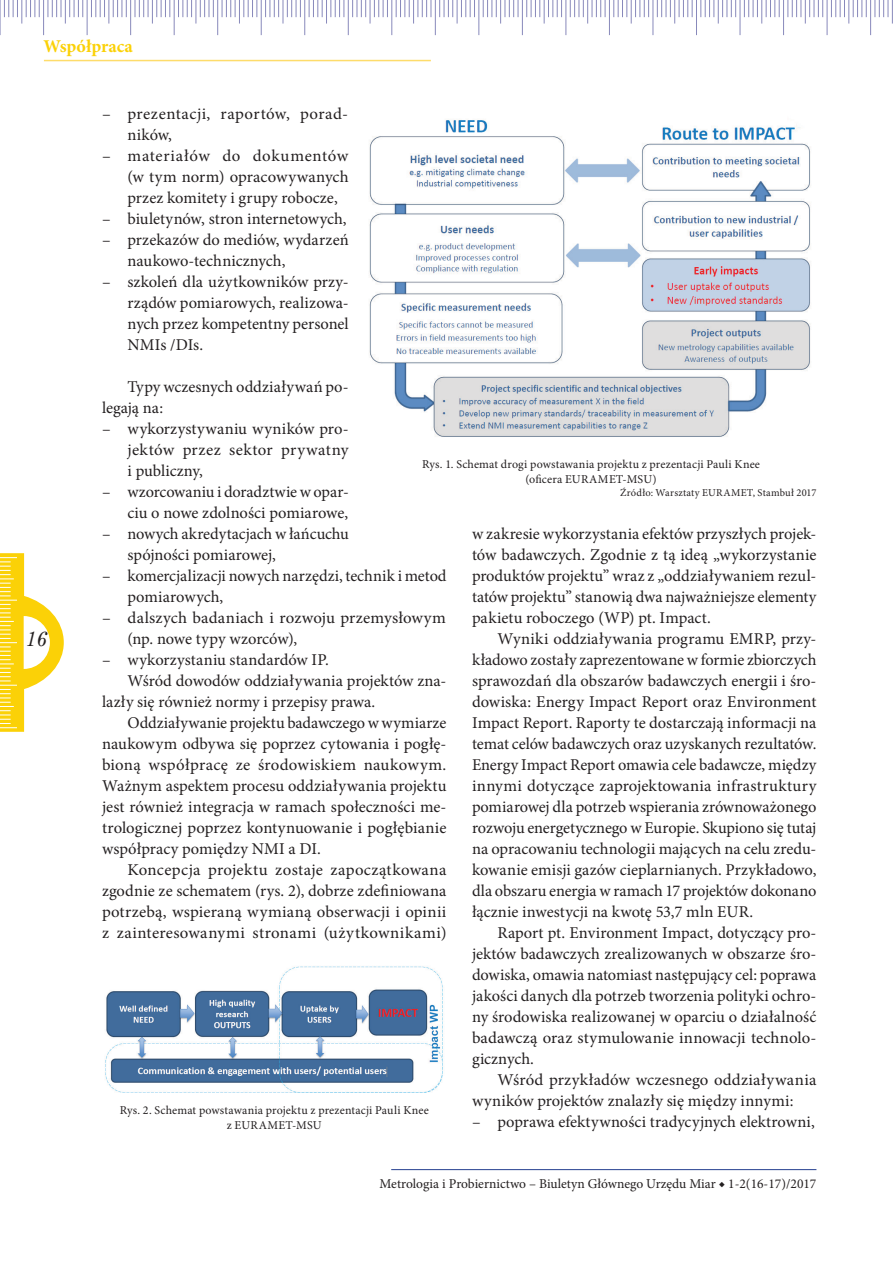
<style>
.page{position:relative;width:893px;height:1263px;background:#fff}
.page>*{position:absolute;margin:0;border:0;box-sizing:border-box;transform-origin:0 0}
.t1{font:italic 21px "Century Schoolbook";color:#231f20;scale:.9 1}
.t2{font:700 18px "Minion Pro";color:#fbd107}
.teksty{font:16.5px/21px "Minion Pro";letter-spacing:.005em;color:#231f20;text-align:justify}
.teksty-2{font:16.5px/21px "Minion Pro";letter-spacing:.025em;color:#231f20}
.t3{font:13.5px "Minion Pro";color:#231f20}
.podpis_zdjęć{font:12px/15px "Minion Pro";letter-spacing:.015em;color:#231f20;text-align:center}
.podpis_zdjęć-2{font:10.5px "Minion Pro";letter-spacing:.02em;color:#231f20}
</style>
<div class="page">
<hr style="left:44px;top:60px;width:387px;height:1px;background:#fedc6b">
<hr style="left:391px;top:1169px;width:425px;height:1px;background:#25408f">
<svg style="left:0;top:553px;width:64px;height:179px"></svg>
<img style="left:105px;top:966px;width:338px;height:127px">
<img style="left:369px;top:120px;width:442px;height:317px">
<svg style="left:875px;top:0;width:18px;height:24px"></svg>
<hr style="left:870px;top:0;width:1px;height:35px;background:#8889bb">
<svg style="left:831px;top:0;width:36px;height:24px"></svg>
<hr style="left:827px;top:0;width:1px;height:35px;background:#8889bb">
<svg style="left:788px;top:0;width:35px;height:24px"></svg>
<hr style="left:783px;top:0;width:1px;height:35px;background:#8889bb">
<svg style="left:744px;top:0;width:36px;height:24px"></svg>
<hr style="left:740px;top:0;width:1px;height:35px;background:#8889bb">
<svg style="left:701px;top:0;width:35px;height:24px"></svg>
<hr style="left:696px;top:0;width:1px;height:35px;background:#8889bb">
<svg style="left:657px;top:0;width:36px;height:24px"></svg>
<hr style="left:653px;top:0;width:1px;height:35px;background:#8889bb">
<svg style="left:613px;top:0;width:36px;height:24px"></svg>
<hr style="left:609px;top:0;width:1px;height:35px;background:#8889bb">
<svg style="left:570px;top:0;width:36px;height:24px"></svg>
<hr style="left:566px;top:0;width:1px;height:35px;background:#8889bb">
<svg style="left:526px;top:0;width:36px;height:24px"></svg>
<hr style="left:522px;top:0;width:1px;height:35px;background:#8889bb">
<svg style="left:483px;top:0;width:36px;height:24px"></svg>
<hr style="left:479px;top:0;width:1px;height:35px;background:#8889bb">
<svg style="left:439px;top:0;width:36px;height:24px"></svg>
<hr style="left:435px;top:0;width:1px;height:35px;background:#8889bb">
<svg style="left:396px;top:0;width:36px;height:24px"></svg>
<hr style="left:392px;top:0;width:1px;height:35px;background:#8889bb">
<svg style="left:352px;top:0;width:36px;height:24px"></svg>
<hr style="left:348px;top:0;width:1px;height:35px;background:#8889bb">
<svg style="left:309px;top:0;width:36px;height:24px"></svg>
<hr style="left:304px;top:0;width:1px;height:35px;background:#8889bb">
<svg style="left:265px;top:0;width:36px;height:24px"></svg>
<hr style="left:261px;top:0;width:1px;height:35px;background:#8889bb">
<svg style="left:222px;top:0;width:36px;height:24px"></svg>
<hr style="left:217px;top:0;width:1px;height:35px;background:#8889bb">
<svg style="left:178px;top:0;width:36px;height:24px"></svg>
<hr style="left:174px;top:0;width:1px;height:35px;background:#8889bb">
<svg style="left:135px;top:0;width:36px;height:24px"></svg>
<hr style="left:130px;top:0;width:1px;height:35px;background:#8889bb">
<svg style="left:91px;top:0;width:36px;height:24px"></svg>
<hr style="left:87px;top:0;width:1px;height:35px;background:#8889bb">
<svg style="left:48px;top:0;width:36px;height:24px"></svg>
<hr style="left:43px;top:0;width:1px;height:35px;background:#8889bb">
<svg style="left:4px;top:0;width:36px;height:24px"></svg>
<hr style="left:0;top:0;width:1px;height:35px;background:#8889bb">
<p class="t2" style="left:43px;top:34px;width:91px">Współpraca</p>
<p class="t1" style="left:26px;top:622px;width:25px">16</p>
<p class="teksty-2" style="left:128px;top:103px;width:222px;text-indent:-26px">– prezentacji, raportów, porad&shy;ników,</p>
<p class="teksty" style="left:128px;top:145px;width:223px;text-indent:-26px">– materiałów do dokumentów (w tym norm) opracowywanych przez komitety i grupy robocze,</p>
<p class="teksty" style="left:102px;top:208px;width:246px">– biuletynów, stron internetowych,</p>
<p class="teksty" style="left:128px;top:229px;width:223px;text-indent:-26px">– przekazów do mediów, wydarzeń naukowo-technicznych,</p>
<p class="teksty" style="left:128px;top:271px;width:223px;text-indent:-26px">– szkoleń dla użytkowników przy&shy;rządów pomiarowych, realizowa&shy;nych przez kompetentny personel NMIs /DIs.</p>
<p class="teksty" style="left:102px;top:376px;width:248px;text-indent:26px">Typy wczesnych oddziaływań po&shy;legają na:</p>
<p class="teksty" style="left:128px;top:418px;width:223px;text-indent:-26px">– wykorzystywaniu wyników pro&shy;jektów przez sektor prywatny i publiczny,</p>
<p class="teksty" style="left:102px;top:481px;width:248px;text-align:right">– wzorcowaniu i doradztwie w opar&shy;ciu o nowe zdolności pomiarowe,</p>
<p class="teksty" style="left:128px;top:523px;width:223px;text-indent:-26px">– nowych akredytacjach w łańcuchu spójności pomiarowej,</p>
<p class="teksty" style="left:128px;top:565px;width:321px;text-indent:-26px">– komercjalizacji nowych narzędzi, technik i metod pomiarowych,</p>
<p class="teksty" style="left:128px;top:607px;width:320px;text-indent:-26px">– dalszych badaniach i rozwoju przemysłowym (np. nowe typy wzorców),</p>
<p class="teksty" style="left:102px;top:649px;width:228px">– wykorzystaniu standardów IP.</p>
<p class="teksty" style="left:102px;top:670px;width:346px;text-indent:26px">Wśród dowodów oddziaływania projektów zna&shy;lazły się również normy i przepisy prawa.</p>
<p class="teksty" style="left:102px;top:712px;width:346px;text-indent:26px">Oddziaływanie projektu badawczego w wymiarze naukowym odbywa się poprzez cytowania i pogłę&shy;bioną współpracę ze środowiskiem naukowym.<br>Ważnym aspektem procesu oddziaływania projektu jest również integracja w ramach społeczności me&shy;trologicznej poprzez kontynuowanie i pogłębianie współpracy pomiędzy NMI a DI.</p>
<p class="teksty" style="left:102px;top:859px;width:346px;text-indent:26px">Koncepcja projektu zostaje zapoczątkowana zgodnie ze schematem (rys. 2), dobrze zdefiniowana potrzebą, wspieraną wymianą obserwacji i opinii z zainteresowanymi stronami (użytkownikami)</p>
<p class="podpis_zdjęć" style="left:422px;top:456px;width:339px">Rys. 1. Schemat drogi powstawania projektu z prezentacji Pauli Knee (oficera EURAMET-MSU)</p>
<p class="podpis_zdjęć-2" style="left:620px;top:486px;width:198px">Źródło: Warsztaty EURAMET, Stambuł 2017</p>
<p class="teksty" style="left:472px;top:523px;width:346px">w zakresie wykorzystania efektów przyszłych projek&shy;tów badawczych. Zgodnie z tą ideą „wykorzystanie produktów projektu” wraz z „oddziaływaniem rezul&shy;tatów projektu” stanowią dwa najważniejsze elementy pakietu roboczego (WP) pt. Impact.</p>
<p class="teksty" style="left:472px;top:628px;width:346px;text-indent:26px">Wyniki oddziaływania programu EMRP, przy&shy;kładowo zostały zaprezentowane w formie zbiorczych sprawozdań dla obszarów badawczych energii i śro&shy;dowiska: Energy Impact Report oraz Environment Impact Report. Raporty te dostarczają informacji na temat celów badawczych oraz uzyskanych rezultatów.<br>Energy Impact Report omawia cele badawcze, między innymi dotyczące zaprojektowania infrastruktury pomiarowej dla potrzeb wspierania zrównoważonego rozwoju energetycznego w Europie. Skupiono się tutaj na opracowaniu technologii mających na celu zredu&shy;kowanie emisji gazów cieplarnianych. Przykładowo, dla obszaru energia w ramach 17 projektów dokonano łącznie inwestycji na kwotę 53,7 mln EUR.</p>
<p class="teksty" style="left:472px;top:922px;width:346px;text-indent:26px">Raport pt. Environment Impact, dotyczący pro&shy;jektów badawczych zrealizowanych w obszarze śro&shy;dowiska, omawia natomiast następujący cel: poprawa jakości danych dla potrzeb tworzenia polityki ochro&shy;ny środowiska realizowanej w oparciu o działalność badawczą oraz stymulowanie innowacji technolo&shy;gicznych.</p>
<p class="teksty" style="left:472px;top:1069px;width:346px;text-indent:26px">Wśród przykładów wczesnego oddziaływania wyników projektów znalazły się między innymi:</p>
<p class="teksty" style="left:472px;top:1111px;width:344px">– poprawa efektywności tradycyjnych elektrowni,</p>
<p class="podpis_zdjęć" style="left:120px;top:1103px;width:311px">Rys. 2. Schemat powstawania projektu z prezentacji Pauli Knee z EURAMET-MSU</p>
<p class="t3" style="left:380px;top:1175px;width:438px">Metrologia i Probiernictwo – Biuletyn Głównego Urzędu Miar ◆ 1-2(16-17)/2017</p>
</div>
